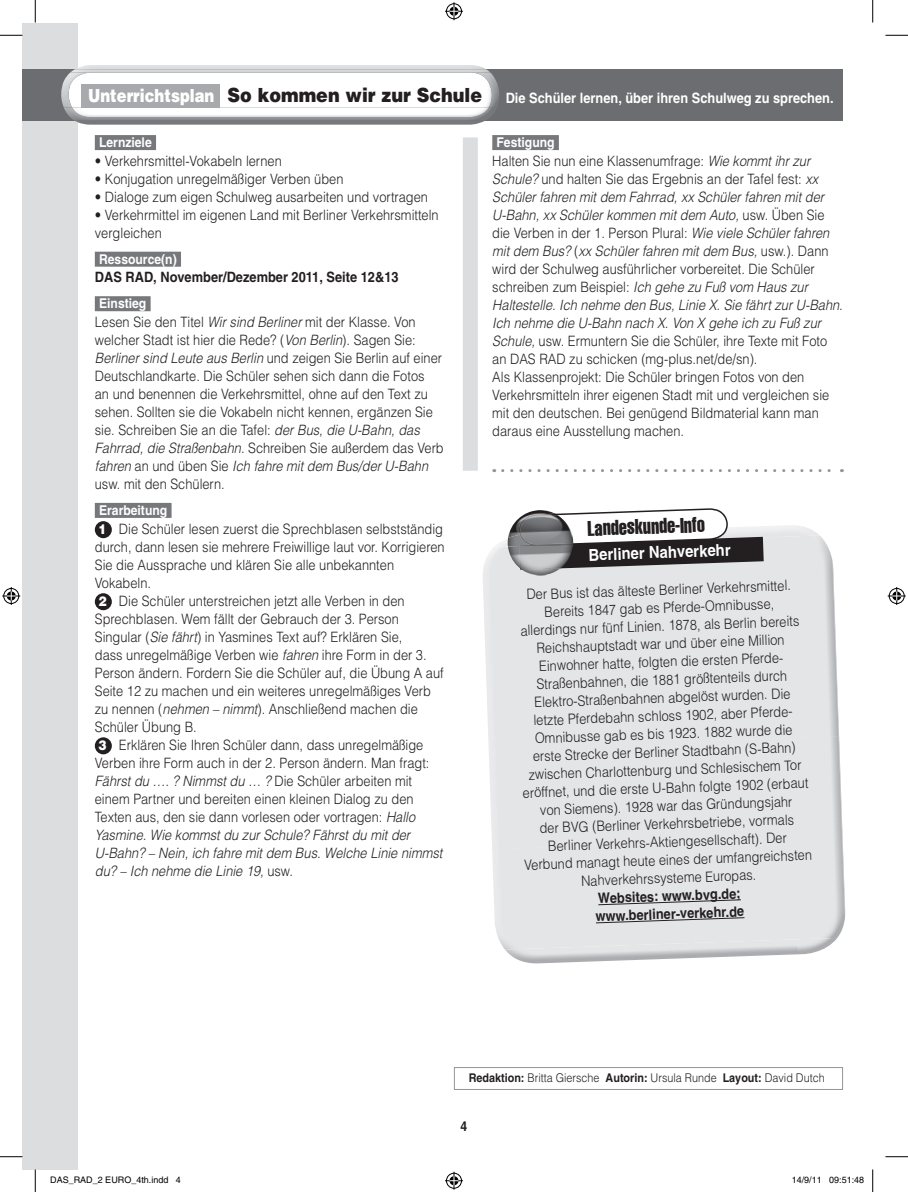
<style>
.page{position:relative;width:908px;height:1192px;background:#fff}
.page>*{position:absolute;margin:0;border:0;box-sizing:border-box;transform-origin:0 0}
.t1{font:extra-condensed 21px "Helvetica LT";color:#231f20;scale:.9 1}
.t2{font:700 16.5px "Helvetica";color:#fff;scale:.9 1}
.t3{font:300 14.25px/18px "Helvetica";color:#231f20;scale:.9 1}
.t4{font:700 14.25px/18px "Helvetica";color:#231f20;scale:.9 1}
.t5{font:700 14.25px "Helvetica";color:#fff;scale:.9 1}
.t6{font:700 13.5px "Helvetica";color:#fff;scale:.9 1}
.t7{font:700 13.5px "Helvetica";color:#231f20;scale:.9 1}
.t8{font:300 12px "Helvetica";color:#231f20;scale:.9 1}
.t9{font:9px "Helvetica";color:#000}
.s1{font-weight:900;font-size:18px}
.s2{font-weight:900;font-size:19.5px;color:#231f20}
.s3{font-style:italic}
.s4{font-weight:900;font-size:13.5px;color:#fff}
.s5{font-weight:700}
</style>
<div class="page">
<div style="left:23px;top:23px;width:55px;height:1146px;background:#dcdddf"></div>
<div style="left:463px;top:137px;width:15px;height:333px;background:#dcdddf"></div>
<img style="left:798px;top:709px;width:41px;height:245px">
<img style="left:505px;top:942px;width:293px;height:21px">
<img style="left:682px;top:535px;width:156px;height:201px">
<img style="left:688px;top:736px;width:157px;height:206px">
<div style="left:492px;top:841px;width:203px;height:108px;background:#e4e5e7"></div>
<img style="left:509px;top:518px;width:10px;height:16px">
<img style="left:507px;top:534px;width:12px;height:12px">
<img style="left:508px;top:546px;width:53px;height:29px">
<svg style="left:519px;top:508px;width:244px;height:61px"></svg>
<img style="left:532px;top:545px;width:41px;height:1px">
<img style="left:519px;top:514px;width:54px;height:31px">
<div style="left:454px;top:1066px;width:388px;height:23px;background:#fff;border:1px solid #939598"></div>
<div style="left:95px;top:135px;width:61px;height:15px;background:#76787b"></div>
<div style="left:95px;top:251px;width:86px;height:15px;background:#76787b"></div>
<div style="left:95px;top:296px;width:56px;height:15px;background:#76787b"></div>
<div style="left:95px;top:502px;width:76px;height:15px;background:#76787b"></div>
<div style="left:95px;top:521px;width:17px;height:17px;background:#231f20;border-radius:50%"></div>
<div style="left:95px;top:593px;width:17px;height:17px;background:#231f20;border-radius:50%"></div>
<div style="left:95px;top:737px;width:17px;height:17px;background:#231f20;border-radius:50%"></div>
<div style="left:492px;top:135px;width:67px;height:15px;background:#76787b"></div>
<svg style="left:502px;top:469px;width:340px;height:3px"></svg>
<div style="left:23px;top:69px;width:819px;height:51px;background:#6c6d70"></div>
<img style="left:71px;top:69px;width:419px;height:3px">
<img style="left:78px;top:120px;width:407px;height:5px">
<img style="left:64px;top:107px;width:432px;height:13px">
<img style="left:61px;top:72px;width:438px;height:35px">
<div style="left:81px;top:84px;width:139px;height:24px;background:#a8a9ad"></div>
<svg style="left:597px;top:898px;width:144px;height:7px"></svg>
<svg style="left:595px;top:916px;width:150px;height:7px"></svg>
<svg style="left:0;top:35px;width:22px;height:1px"></svg>
<svg style="left:885px;top:35px;width:23px;height:1px"></svg>
<svg style="left:0;top:1156px;width:22px;height:1px"></svg>
<svg style="left:885px;top:1156px;width:23px;height:1px"></svg>
<svg style="left:35px;top:0;width:1px;height:22px"></svg>
<svg style="left:35px;top:1169px;width:1px;height:22px"></svg>
<svg style="left:872px;top:0;width:1px;height:22px"></svg>
<svg style="left:872px;top:1169px;width:1px;height:22px"></svg>
<svg style="left:445px;top:2px;width:18px;height:18px"></svg>
<svg style="left:445px;top:1171px;width:18px;height:18px"></svg>
<svg style="left:2px;top:587px;width:18px;height:18px"></svg>
<svg style="left:887px;top:587px;width:18px;height:18px"></svg>
<p class="t5" style="left:88px;top:89px;width:829px"><span class="s1">Unterrichtsplan</span> <span class="s2">So kommen wir zur Schule</span> Die Schüler lernen, über ihren Schulweg zu sprechen.</p>
<p class="t6" style="left:99px;top:134px;width:60px">Lernziele</p>
<p class="t3" style="left:95px;top:151px;width:209px">• Verkehrsmittel-Vokabeln lernen</p>
<p class="t3" style="left:95px;top:169px;width:278px">• Konjugation unregelmäßiger Verben üben</p>
<p class="t3" style="left:95px;top:187px;width:372px">• Dialoge zum eigen Schulweg ausarbeiten und vortragen</p>
<p class="t3" style="left:95px;top:205px;width:383px">• Verkehrmittel im eigenen Land mit Berliner Verkehrsmitteln vergleichen</p>
<p class="t6" style="left:99px;top:250px;width:88px">Ressource(n)</p>
<p class="t4" style="left:95px;top:268px;width:339px">DAS RAD, November/Dezember 2011, Seite 12&amp;13</p>
<p class="t6" style="left:99px;top:295px;width:54px">Einstieg</p>
<p class="t3" style="left:95px;top:312px;width:389px">Lesen Sie den Titel <span class="s3">Wir sind Berliner</span> mit der Klasse. Von welcher Stadt ist hier die Rede? (<span class="s3">Von Berlin</span>). Sagen Sie:<br><span class="s3">Berliner sind Leute aus Berlin</span> und zeigen Sie Berlin auf einer Deutschlandkarte. Die Schüler sehen sich dann die Fotos<br>an und benennen die Verkehrsmittel, ohne auf den Text zu sehen. Sollten sie die Vokabeln nicht kennen, ergänzen Sie sie. Schreiben Sie an die Tafel: <span class="s3">der Bus, die U-Bahn, das Fahrrad, die Straßenbahn</span>. Schreiben Sie außerdem das Verb <span class="s3">fahren</span> an und üben Sie <span class="s3">Ich fahre mit dem Bus/der U-Bahn </span>usw. mit den Schülern.</p>
<p class="t6" style="left:99px;top:502px;width:77px">Erarbeitung</p>
<p class="t3" style="left:95px;top:519px;width:390px"><span class="s4">1</span> Die Schüler lesen zuerst die Sprechblasen selbstständig durch, dann lesen sie mehrere Freiwillige laut vor. Korrigieren Sie die Aussprache und klären Sie alle unbekannten Vokabeln.<br><span class="s4">2</span> Die Schüler unterstreichen jetzt alle Verben in den Sprechblasen. Wem fällt der Gebrauch der 3. Person Singular (<span class="s3">Sie fährt</span>) in Yasmines Text auf? Erklären Sie,<br>dass unregelmäßige Verben wie <span class="s3">fahren</span> ihre Form in der 3.<br>Person ändern. Fordern Sie die Schüler auf, die Übung A auf Seite 12 zu machen und ein weiteres unregelmäßiges Verb zu nennen (<span class="s3">nehmen – nimmt</span>). Anschließend machen die Schüler Übung B.<br><span class="s4">3</span> Erklären Sie Ihren Schüler dann, dass unregelmäßige Verben ihre Form auch in der 2. Person ändern. Man fragt:<br><span class="s3">Fährst du …. ? Nimmst du … ?</span> Die Schüler arbeiten mit einem Partner und bereiten einen kleinen Dialog zu den Texten aus, den sie dann vorlesen oder vortragen: <span class="s3">Hallo Yasmine. Wie kommst du zur Schule? Fährst du mit der U-Bahn? – Nein, ich fahre mit dem Bus. Welche Linie nimmst du? – Ich nehme die Linie 19,</span> usw.</p>
<p class="t6" style="left:496px;top:134px;width:66px">Festigung</p>
<p class="t3" style="left:492px;top:151px;width:391px">Halten Sie nun eine Klassenumfrage: <span class="s3">Wie kommt ihr zur Schule?</span> und halten Sie das Ergebnis an der Tafel fest: <span class="s3">xx Schüler fahren mit dem Fahrrad, xx Schüler fahren mit der U-Bahn, xx Schüler kommen mit dem Auto,</span> usw. Üben Sie die Verben in der 1. Person Plural: <span class="s3">Wie viele Schüler fahren mit dem Bus?</span> (<span class="s3">xx Schüler fahren mit dem Bus,</span> usw.). Dann wird der Schulweg ausführlicher vorbereitet. Die Schüler schreiben zum Beispiel: <span class="s3">Ich gehe zu Fuß vom Haus zur Haltestelle. Ich nehme den Bus, Linie X. Sie fährt zur U-Bahn.<br>Ich nehme die U-Bahn nach X. Von X gehe ich zu Fuß zur Schule,</span> usw. Ermuntern Sie die Schüler, ihre Texte mit Foto an DAS RAD zu schicken (mg-plus.net/de/sn).<br>Als Klassenprojekt: Die Schüler bringen Fotos von den Verkehrsmitteln ihrer eigenen Stadt mit und vergleichen sie mit den deutschen. Bei genügend Bildmaterial kann man daraus eine Ausstellung machen.</p>
<h1 class="t1" style="left:587px;top:515px;width:132px;rotate:-2deg">Landeskunde-Info</h1>
<p class="t2" style="left:588px;top:544px;width:159px;rotate:-2deg">Berliner Nahverkehr</p>
<p class="t3" style="left:514px;top:585px;width:321px;text-align:center;rotate:-2deg">Der Bus ist das älteste Berliner Verkehrsmittel.<br>Bereits 1847 gab es Pferde-Omnibusse, allerdings nur fünf Linien. 1878, als Berlin bereits Reichshauptstadt war und über eine Million Einwohner hatte, folgten die ersten Pferde-Straßenbahnen, die 1881 größtenteils durch Elektro-Straßenbahnen abgelöst wurden. Die letzte Pferdebahn schloss 1902, aber Pferde-Omnibusse gab es bis 1923. 1882 wurde die erste Strecke der Berliner Stadtbahn (S-Bahn) zwischen Charlottenburg und Schlesischem Tor eröffnet, und die erste U-Bahn folgte 1902 (erbaut von Siemens). 1928 war das Gründungsjahr<br>der BVG (Berliner Verkehrsbetriebe, vormals Berliner Verkehrs-Aktiengesellschaft). Der Verbund managt heute eines der umfangreichsten Nahverkehrssysteme Europas.</p>
<p class="t4" style="left:595px;top:888px;width:167px;rotate:-2deg">Websites: www.bvg.de; www.berliner-verkehr.de</p>
<p class="t8" style="left:468px;top:1070px;width:397px"><span class="s5">Redaktion:</span> Britta Giersche <span class="s5">Autorin:</span> Ursula Runde <span class="s5">Layout:</span> David Dutch</p>
<p class="t7" style="left:460px;top:1117px;width:9px">4</p>
<p class="t9" style="left:50px;top:1174px;width:132px">DAS_RAD_2 EURO_4th.indd 4</p>
<p class="t9" style="left:791px;top:1174px;width:74px">14/9/11 09:51:48</p>
</div>
